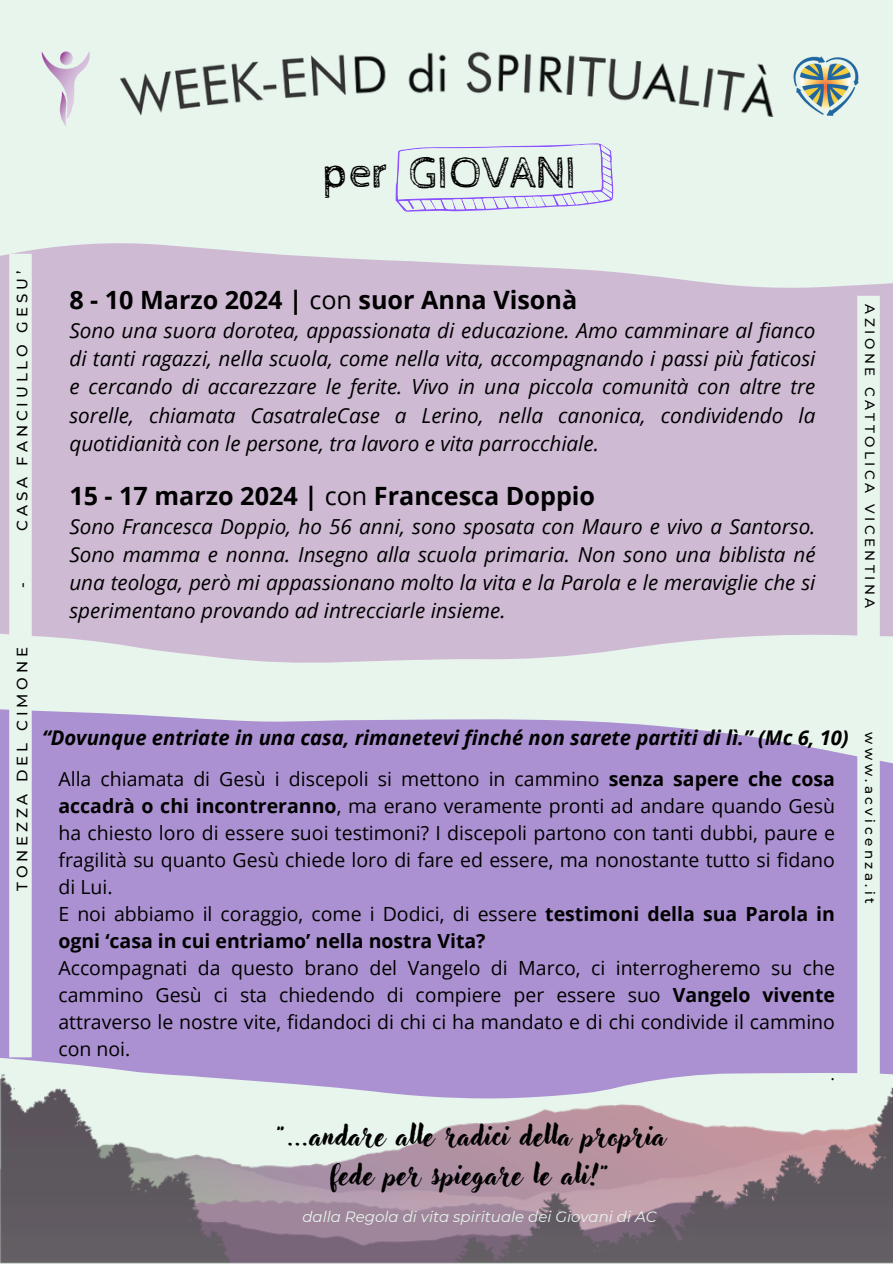
<style>
.page{position:relative;width:893px;height:1264px;background:#fff}
.page>*{position:absolute;margin:0;border:0;box-sizing:border-box;transform-origin:0 0}
.t1{font:45px "Cabin Sketch";color:#000}
.t2{font:28.5px/39.3px "Adlery Pro";letter-spacing:.02em;color:#000;text-align:center}
.t3{font:700 25.2px "Open Sans";color:#000}
.t4{font:italic 20.7px/28.2px "Open Sans";color:#000;text-align:justify}
.t5{font:italic 700 20.25px "Open Sans";color:#000}
.t6{font:19.5px/27px "Open Sans";color:#000;text-align:justify}
.t7{font:700 19.5px/27px "Open Sans";color:#000}
.t8{font:16.8px "Open Sans";color:#000}
.t9{font:italic 15px "Montserrat";color:#e8f5ec}
.t10{font:500 15px "Montserrat";letter-spacing:.255em;color:#000}
.t11{font:500 13.5px "Montserrat";letter-spacing:.255em;color:#000}
.s1{font-weight:400}
.s2{font-weight:700}
</style>
<div class="page">
<div style="left:0;top:0;width:892px;height:1263px;background:#e8f5ec"></div>
<div style="left:0;top:735px;width:892px;height:336px;background:#ab91d1"></div>
<img style="left:0;top:1071px;width:892px;height:191px">
<img style="left:41px;top:51px;width:49px;height:75px">
<img style="left:793px;top:56px;width:66px;height:60px">
<img style="left:120px;top:51px;width:653px;height:66px">
<svg style="left:0;top:145px;width:892px;height:590px;fill:#cfbad4"></svg>
<div style="left:9px;top:254px;width:23px;height:803px;background:#e8f5ec"></div>
<div style="left:857px;top:296px;width:22px;height:803px;background:#e8f5ec"></div>
<p class="t1" style="left:322px;top:147px;width:257px">per GIOVANI</p>
<p class="t10" style="left:13px;top:531px;width:262px;rotate:-90deg">CASA FANCIULLO GESU’</p>
<p class="t10" style="left:13px;top:588px;width:7px;rotate:-90deg">-</p>
<p class="t10" style="left:13px;top:891px;width:245px;rotate:-90deg">TONEZZA DEL CIMONE</p>
<p class="t3" style="left:69px;top:282px;width:509px">8 - 10 Marzo 2024 | <span class="s1">con</span> suor Anna Visonà</p>
<p class="t4" style="left:69px;top:316px;width:747px">Sono una suora dorotea, appassionata di educazione. Amo camminare al fianco di tanti ragazzi, nella scuola, come nella vita, accompagnando i passi più faticosi e cercando di accarezzare le ferite. Vivo in una piccola comunità con altre tre sorelle, chiamata CasatraleCase a Lerino, nella canonica, condividendo la quotidianità con le persone, tra lavoro e vita parrocchiale.</p>
<p class="t3" style="left:69px;top:478px;width:527px">15 - 17 marzo 2024 | <span class="s1">con</span> Francesca Doppio</p>
<p class="t4" style="left:69px;top:512px;width:747px">Sono Francesca Doppio, ho 56 anni, sono sposata con Mauro e vivo a Santorso.<br>Sono mamma e nonna. Insegno alla scuola primaria. Non sono una biblista né una teologa, però mi appassionano molto la vita e la Parola e le meraviglie che si sperimentano provando ad intrecciarle insieme.</p>
<p class="t5" style="left:42px;top:723px;width:808px">“Dovunque entriate in una casa, rimanetevi finché non sarete partiti di lì.” (Mc 6, 10)</p>
<p class="t6" style="left:58px;top:764px;width:778px">Alla chiamata di Gesù i discepoli si mettono in cammino <span class="s2">senza sapere che cosa accadrà o chi incontreranno</span>, ma erano veramente pronti ad andare quando Gesù ha chiesto loro di essere suoi testimoni? I discepoli partono con tanti dubbi, paure e fragilità su quanto Gesù chiede loro di fare ed essere, ma nonostante tutto si fidano di Lui.</p>
<p class="t7" style="left:58px;top:899px;width:778px"><span class="s1">E noi abbiamo il coraggio, come i Dodici, di essere</span> testimoni della sua Parola in ogni ‘casa in cui entriamo’ nella nostra Vita?</p>
<p class="t6" style="left:58px;top:953px;width:778px">Accompagnati da questo brano del Vangelo di Marco, ci interrogheremo su che cammino Gesù ci sta chiedendo di compiere per essere suo <span class="s2">Vangelo vivente </span>attraverso le nostre vite, fidandoci di chi ci ha mandato e di chi condivide il cammino con noi.</p>
<p class="t8" style="left:830px;top:1061px;width:6px">.</p>
<p class="t2" style="left:276px;top:1118px;width:391px">"...andare alle radici della propria fede per spiegare le ali!"</p>
<p class="t9" style="left:302px;top:1206px;width:355px">dalla Regola di vita spirituale dei Giovani di AC</p>
<p class="t11" style="left:878px;top:304px;width:305px;rotate:90deg">AZIONE CATTOLICA VICENTINA</p>
<p class="t11" style="left:878px;top:732px;width:173px;rotate:90deg">www.acvicenza.it</p>
</div>
